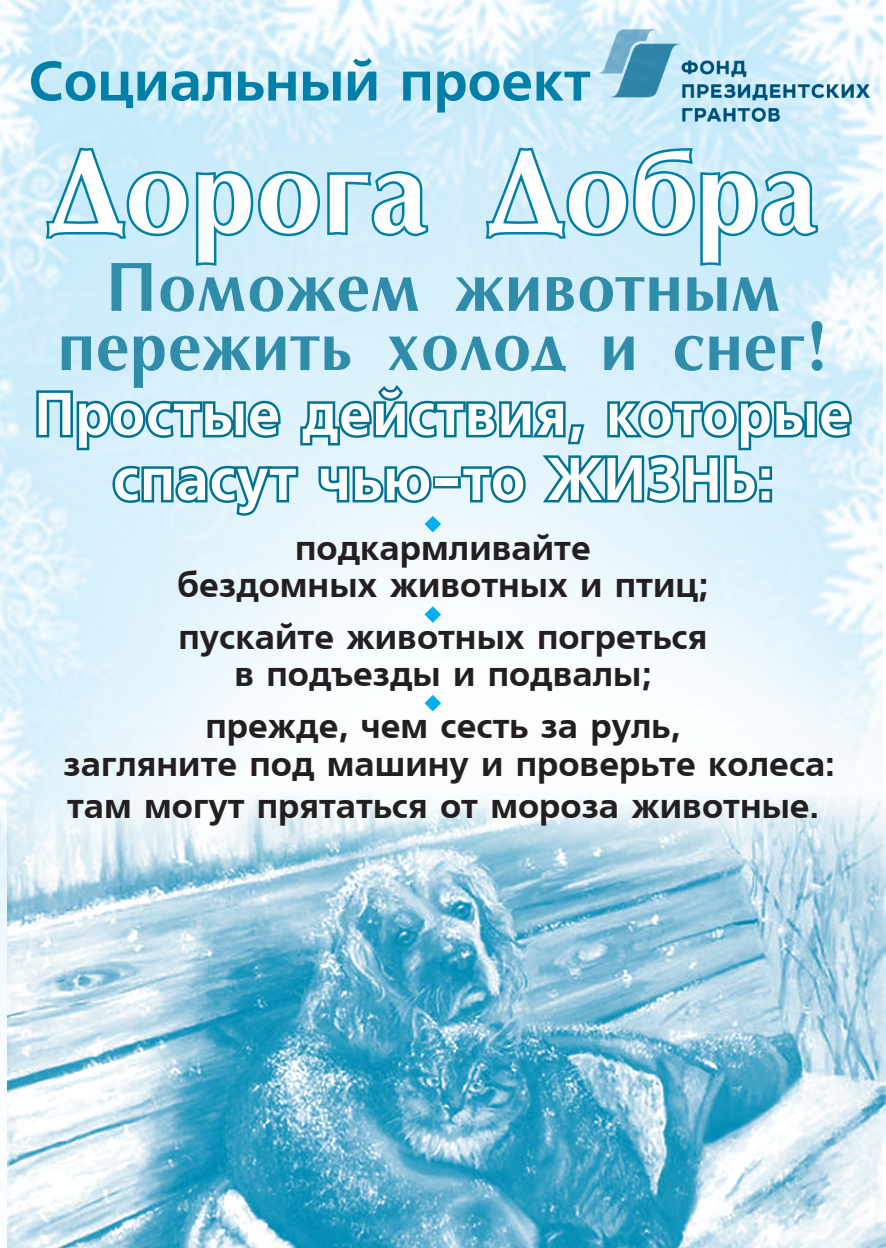
<style>
.page{position:relative;width:886px;height:1248px;background:#fff}
.page>*{position:absolute;margin:0;border:0;box-sizing:border-box;transform-origin:0 0}
.t1{font:700 119.5px "AG Optima Cyr";letter-spacing:.02em;color:#fff;scale:.94 1}
.t2{font:700 70px "AG Optima Cyr";letter-spacing:.02em;color:#2f8cab;scale:.94 1}
.t3{font:60px/65px "AXP Free Set C Bold";letter-spacing:.02em;color:#fff;text-align:center;scale:.94 1}
.число_красное{font:55.75px "AXP Free Set C Bold";color:#007fa9}
.число_красное-2{font:35px/37.5px "AXP Free Set C Bold";color:#231f20;text-align:center}
</style>
<div class="page">
<img style="left:0;top:0;width:882px;height:1247px">
<svg style="left:43px;top:145px;width:388px;height:123px;background:#a5d6ea"></svg>
<svg style="left:482px;top:145px;width:338px;height:123px;background:#a0d4e8"></svg>
<img style="left:597px;top:29px;width:275px;height:96px">
<img style="left:8px;top:726px;width:878px;height:521px">
<svg style="left:424px;top:606px;width:17px;height:16px"></svg>
<svg style="left:424px;top:694px;width:17px;height:17px"></svg>
<svg style="left:34px;top:382px;width:820px;height:150px;background:#9fcede"></svg>
<p class="число_красное" style="left:29px;top:50px;width:564px">Социальный проект</p>
<p class="t1" style="left:48px;top:126px;width:819px">Дорога Добра</p>
<p class="t2" style="left:106px;top:249px;width:719px">Поможем животным</p>
<p class="t2" style="left:58px;top:308px;width:820px">пережить холод и снег!</p>
<p class="t3" style="left:35px;top:383px;width:870px">Простые действия, которые спасут чью-то ЖИЗНЬ:</p>
<p class="число_красное-2" style="left:178px;top:530px;width:532px">подкармливайте<br>бездомных животных и птиц;</p>
<p class="число_красное-2" style="left:179px;top:619px;width:530px">пускайте животных погреться в подъезды и подвалы;</p>
<p class="число_красное-2" style="left:64px;top:708px;width:772px">прежде, чем сесть за руль,<br>загляните под машину и проверьте колеса:</p>
<p class="число_красное-2" style="left:67px;top:788px;width:753px">там могут прятаться от мороза животные.</p>
</div>
